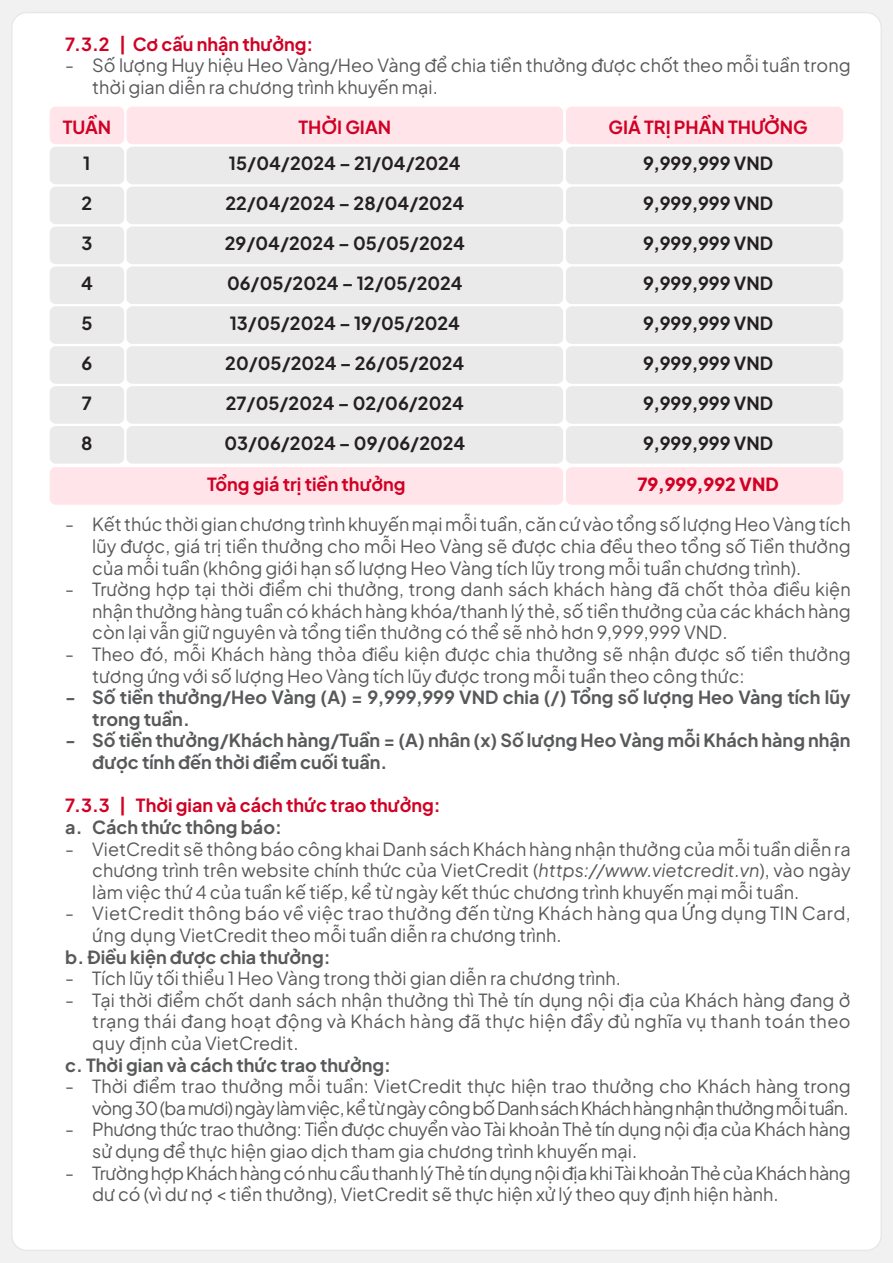
<style>
.page{position:relative;width:893px;height:1263px;background:#f1f1f2}
.page>*{position:absolute;margin:0;border:0;box-sizing:border-box;transform-origin:0 0}
.t1{font:18px/21.6px "Plus Jakarta Sans";color:#58595b;text-align:justify}
.t2{font:700 18px "Plus Jakarta Sans";color:#241f20}
.t3{font:700 18px/21.6px "Plus Jakarta Sans";color:#58595b}
.t4{font:18px/21.6px "Plus Jakarta Sans";letter-spacing:-.025em;color:#58595b}
.t5{font:18px/21.6px "Plus Jakarta Sans";letter-spacing:-.02em;color:#58595b}
.t6{font:18px/21.6px "Plus Jakarta Sans";letter-spacing:.025em;color:#58595b}
.t7{font:700 18px "Plus Jakarta Sans";color:#d10024}
.t8{font:800 18px "Plus Jakarta Sans";color:#d10024}
.s1{font-style:italic}
</style>
<div class="page">
<div style="left:12px;top:13px;width:869px;height:1237px;background:#fff;border-radius:15px"></div>
<div style="left:50px;top:107px;width:74px;height:37px;background:#ffe5e9;border-radius:6px"></div>
<div style="left:566px;top:107px;width:277px;height:37px;background:#ffe5e9;border-radius:6px"></div>
<div style="left:126px;top:107px;width:437px;height:37px;background:#ffe5e9;border-radius:6px"></div>
<div style="left:50px;top:147px;width:74px;height:37px;background:#eaeaea;border-radius:6px"></div>
<div style="left:566px;top:147px;width:277px;height:37px;background:#eaeaea;border-radius:6px"></div>
<div style="left:126px;top:147px;width:437px;height:37px;background:#eaeaea;border-radius:6px"></div>
<div style="left:50px;top:187px;width:74px;height:37px;background:#eaeaea;border-radius:6px"></div>
<div style="left:566px;top:187px;width:277px;height:37px;background:#eaeaea;border-radius:6px"></div>
<div style="left:126px;top:187px;width:437px;height:37px;background:#eaeaea;border-radius:6px"></div>
<div style="left:50px;top:227px;width:74px;height:37px;background:#eaeaea;border-radius:6px"></div>
<div style="left:566px;top:227px;width:277px;height:37px;background:#eaeaea;border-radius:6px"></div>
<div style="left:126px;top:227px;width:437px;height:37px;background:#eaeaea;border-radius:6px"></div>
<div style="left:50px;top:266px;width:74px;height:38px;background:#eaeaea;border-radius:6px"></div>
<div style="left:566px;top:266px;width:277px;height:38px;background:#eaeaea;border-radius:6px"></div>
<div style="left:566px;top:467px;width:277px;height:38px;background:#ffe5e9;border-radius:6px"></div>
<div style="left:126px;top:266px;width:437px;height:38px;background:#eaeaea;border-radius:6px"></div>
<div style="left:50px;top:306px;width:74px;height:38px;background:#eaeaea;border-radius:6px"></div>
<div style="left:566px;top:306px;width:277px;height:38px;background:#eaeaea;border-radius:6px"></div>
<div style="left:126px;top:306px;width:437px;height:38px;background:#eaeaea;border-radius:6px"></div>
<div style="left:50px;top:346px;width:74px;height:38px;background:#eaeaea;border-radius:6px"></div>
<div style="left:566px;top:346px;width:277px;height:38px;background:#eaeaea;border-radius:6px"></div>
<div style="left:126px;top:346px;width:437px;height:38px;background:#eaeaea;border-radius:6px"></div>
<div style="left:50px;top:386px;width:74px;height:38px;background:#eaeaea;border-radius:6px"></div>
<div style="left:566px;top:386px;width:277px;height:38px;background:#eaeaea;border-radius:6px"></div>
<div style="left:126px;top:386px;width:437px;height:38px;background:#eaeaea;border-radius:6px"></div>
<div style="left:50px;top:426px;width:74px;height:38px;background:#eaeaea;border-radius:6px"></div>
<div style="left:566px;top:426px;width:277px;height:38px;background:#eaeaea;border-radius:6px"></div>
<div style="left:126px;top:426px;width:437px;height:38px;background:#eaeaea;border-radius:6px"></div>
<div style="left:50px;top:467px;width:513px;height:38px;background:#ffe5e9;border-radius:6px"></div>
<p class="t7" style="left:65px;top:28px;width:250px">7.3.2 | Cơ cấu nhận thưởng:</p>
<p class="t1" style="left:92px;top:53px;width:760px;text-indent:-27px">- Số lượng Huy hiệu Heo Vàng/Heo Vàng để chia tiền thưởng được chốt theo mỗi tuần trong thời gian diễn ra chương trình khuyến mại.</p>
<p class="t7" style="left:63px;top:111px;width:50px">TUẦN</p>
<p class="t2" style="left:83px;top:148px;width:9px">1</p>
<p class="t2" style="left:229px;top:148px;width:233px">15/04/2024 – 21/04/2024</p>
<p class="t2" style="left:643px;top:148px;width:131px">9,999,999 VND</p>
<p class="t2" style="left:82px;top:187px;width:12px">2</p>
<p class="t2" style="left:225px;top:187px;width:240px">22/04/2024 – 28/04/2024</p>
<p class="t2" style="left:643px;top:187px;width:131px">9,999,999 VND</p>
<p class="t2" style="left:81px;top:227px;width:12px">3</p>
<p class="t2" style="left:225px;top:227px;width:242px">29/04/2024 – 05/05/2024</p>
<p class="t2" style="left:643px;top:227px;width:131px">9,999,999 VND</p>
<p class="t2" style="left:81px;top:267px;width:13px">4</p>
<p class="t2" style="left:227px;top:267px;width:237px">06/05/2024 – 12/05/2024</p>
<p class="t2" style="left:643px;top:267px;width:131px">9,999,999 VND</p>
<p class="t2" style="left:81px;top:307px;width:13px">5</p>
<p class="t2" style="left:230px;top:307px;width:232px">13/05/2024 – 19/05/2024</p>
<p class="t2" style="left:643px;top:307px;width:131px">9,999,999 VND</p>
<p class="t2" style="left:82px;top:347px;width:12px">6</p>
<p class="t2" style="left:225px;top:347px;width:240px">20/05/2024 – 26/05/2024</p>
<p class="t2" style="left:643px;top:347px;width:131px">9,999,999 VND</p>
<p class="t2" style="left:82px;top:387px;width:12px">7</p>
<p class="t2" style="left:226px;top:387px;width:239px">27/05/2024 – 02/06/2024</p>
<p class="t2" style="left:643px;top:387px;width:131px">9,999,999 VND</p>
<p class="t2" style="left:81px;top:427px;width:13px">8</p>
<p class="t2" style="left:224px;top:427px;width:242px">03/06/2024 – 09/06/2024</p>
<p class="t2" style="left:643px;top:427px;width:131px">9,999,999 VND</p>
<p class="t7" style="left:298px;top:111px;width:94px">THỜI GIAN</p>
<p class="t7" style="left:608px;top:111px;width:201px">GIÁ TRỊ PHẦN THƯỞNG</p>
<p class="t7" style="left:207px;top:468px;width:200px">Tổng giá trị tiền thưởng</p>
<p class="t8" style="left:637px;top:468px;width:143px">79,999,992 VND</p>
<p class="t1" style="left:92px;top:512px;width:760px;text-indent:-27px">- Kết thúc thời gian chương trình khuyến mại mỗi tuần, căn cứ vào tổng số lượng Heo Vàng tích lũy được, giá trị tiền thưởng cho mỗi Heo Vàng sẽ được chia đều theo tổng số Tiền thưởng của mỗi tuần (không giới hạn số lượng Heo Vàng tích lũy trong mỗi tuần chương trình).</p>
<p class="t1" style="left:92px;top:577px;width:760px;text-indent:-27px">- Trường hợp tại thời điểm chi thưởng, trong danh sách khách hàng đã chốt thỏa điều kiện nhận thưởng hàng tuần có khách hàng khóa/thanh lý thẻ, số tiền thưởng của các khách hàng còn lại vẫn giữ nguyên và tổng tiền thưởng có thể sẽ nhỏ hơn 9,999,999 VND.</p>
<p class="t1" style="left:92px;top:642px;width:760px;text-indent:-27px">- Theo đó, mỗi Khách hàng thỏa điều kiện được chia thưởng sẽ nhận được số tiền thưởng tương ứng với số lượng Heo Vàng tích lũy được trong mỗi tuần theo công thức:</p>
<p class="t3" style="left:92px;top:684px;width:760px;text-indent:-27px">- Số tiền thưởng/Heo Vàng (A) = 9,999,999 VND chia (/) Tổng số lượng Heo Vàng tích lũy trong tuần.</p>
<p class="t3" style="left:92px;top:727px;width:760px;text-indent:-27px">- Số tiền thưởng/Khách hàng/Tuần = (A) nhân (x) Số lượng Heo Vàng mỗi Khách hàng nhận được tính đến thời điểm cuối tuần.</p>
<p class="t7" style="left:65px;top:789px;width:377px">7.3.3 | Thời gian và cách thức trao thưởng:</p>
<p class="t3" style="left:65px;top:814px;width:218px">a. Cách thức thông báo:</p>
<p class="t1" style="left:92px;top:836px;width:760px;text-indent:-27px">- VietCredit sẽ thông báo công khai Danh sách Khách hàng nhận thưởng của mỗi tuần diễn ra chương trình trên website chính thức của VietCredit (<span class="s1">https://www.vietcredit.vn</span>), vào ngày làm việc thứ 4 của tuần kế tiếp, kể từ ngày kết thúc chương trình khuyến mại mỗi tuần.</p>
<p class="t6" style="left:92px;top:901px;width:760px;text-indent:-27px">- VietCredit thông báo về việc trao thưởng đến từng Khách hàng qua Ứng dụng TIN Card, ứng dụng VietCredit theo mỗi tuần diễn ra chương trình.</p>
<p class="t3" style="left:65px;top:943px;width:267px">b. Điều kiện được chia thưởng:</p>
<p class="t1" style="left:65px;top:966px;width:557px">- Tích lũy tối thiểu 1 Heo Vàng trong thời gian diễn ra chương trình.</p>
<p class="t1" style="left:92px;top:987px;width:760px;text-indent:-27px">- Tại thời điểm chốt danh sách nhận thưởng thì Thẻ tín dụng nội địa của Khách hàng đang ở trạng thái đang hoạt động và Khách hàng đã thực hiện đầy đủ nghĩa vụ thanh toán theo quy định của VietCredit.</p>
<p class="t3" style="left:65px;top:1051px;width:327px">c. Thời gian và cách thức trao thưởng:</p>
<p class="t1" style="left:65px;top:1074px;width:787px;text-align:right">- Thời điểm trao thưởng mỗi tuần: VietCredit thực hiện trao thưởng cho Khách hàng trong vòng 30 (ba mươi) ngày làm việc, kể từ ngày công bố Danh sách Khách hàng nhận thưởng mỗi tuần.</p>
<p class="t5" style="left:92px;top:1117px;width:760px;text-indent:-27px">- Phương thức trao thưởng: Tiền được chuyển vào Tài khoản Thẻ tín dụng nội địa của Khách hàng sử dụng để thực hiện giao dịch tham gia chương trình khuyến mại.</p>
<p class="t4" style="left:92px;top:1160px;width:760px;text-indent:-27px">- Trường hợp Khách hàng có nhu cầu thanh lý Thẻ tín dụng nội địa khi Tài khoản Thẻ của Khách hàng dư có (vì dư nợ &lt; tiền thưởng), VietCredit sẽ thực hiện xử lý theo quy định hiện hành.</p>
</div>
